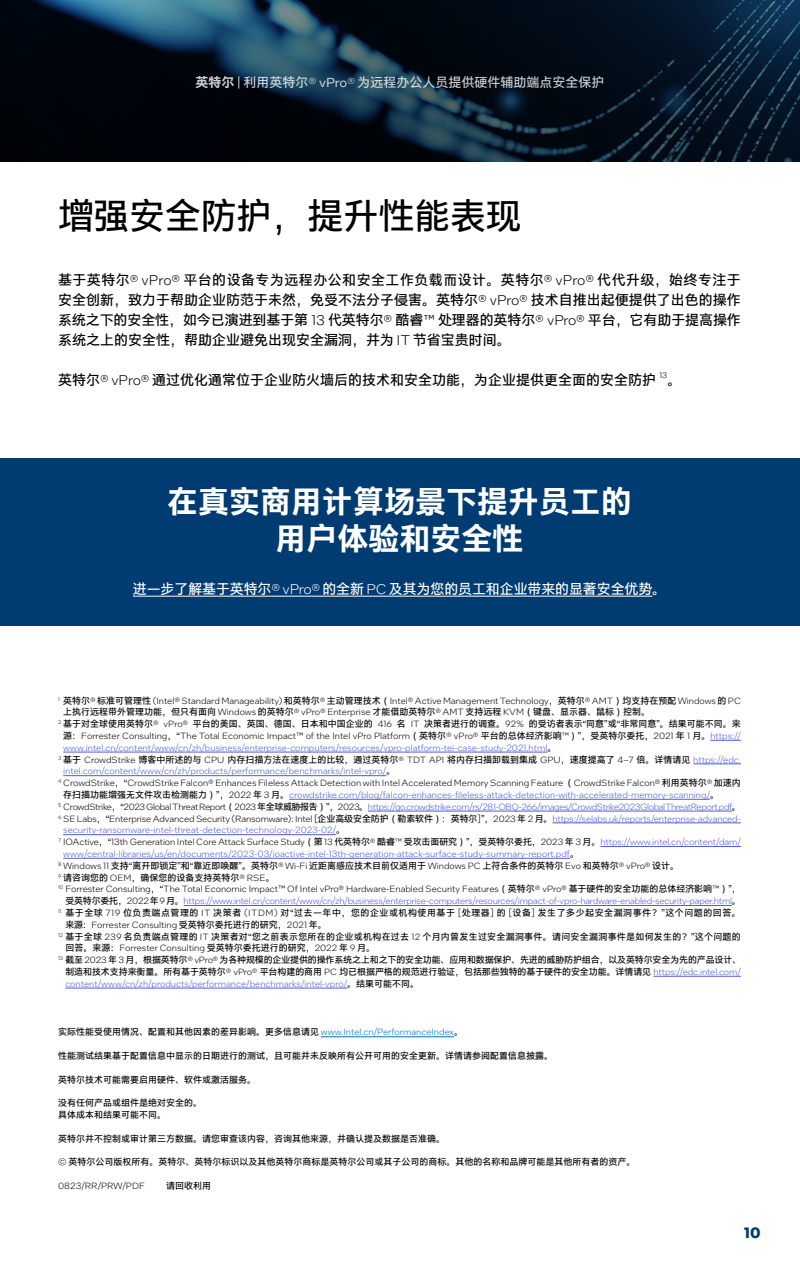
<style>
.page{position:relative;width:800px;height:1280px;background:#fff}
.page>*{position:absolute;margin:0;border:0;box-sizing:border-box;transform-origin:0 0}
.t1{font:36px "Intel Clear Hans";letter-spacing:-.01em;color:#000}
.t2{font:700 31px/37.2px "Intel Clear Hans";color:#fff;text-align:center}
.t3{font:700 15px "Intel One Text";color:#003c71}
.t4{font:14px/20px "Intel Clear Hans";color:#000;text-align:justify}
.t5{font:14px "Intel Clear Hans";letter-spacing:-.01em;color:#fff}
.t6{font:13px "Intel Clear Hans";color:#fff}
.t7{font:300 9px/11.8px "Intel One Text";letter-spacing:-.005em;color:#4f5cd6}
.t8{font:9px/11.8px "Intel Clear Hans";color:#000}
.t9{font:300 9px "Intel One Text";letter-spacing:-.01em;color:#000}
.t10{font:300 9px/11.8px "Intel One Text";letter-spacing:-.025em;color:#4f5cd6;text-align:right}
.t11{font:9px/11.8px "Intel Clear Hans";letter-spacing:-.02em;color:#000;text-align:right}
.t12{font:300 9px "Intel One Text";letter-spacing:-.04em;color:#4f5cd6}
.t13{font:9px "Intel Clear Hans";letter-spacing:.055em;color:#000}
.t14{font:9px "Intel Clear Hans";letter-spacing:.03em;color:#000}
.t15{font:300 8.2px "Intel One Text";color:#000}
.s1{font-weight:700}
.s2{font-family:"Intel One Text"}
.s3{font-family:"Intel One Text";font-weight:300}
.s4{font-family:"Intel Clear Hans";font-weight:400}
.s5{font-family:"Intel Clear Hans";font-weight:400;color:#000}
.s6{color:#000}
.s7{font-family:"Intel One Text";font-weight:300;color:#4f5cd6}
.s8{color:#4f5cd6}
.s9{font-family:"Intel One Text";font-weight:300;color:#0071c5}
</style>
<div class="page">
<hr style="left:710px;top:740px;width:31px;height:1px;background:#4f5cd6">
<hr style="left:63px;top:752px;width:484px;height:1px;background:#4f5cd6">
<hr style="left:693px;top:764px;width:48px;height:1px;background:#4f5cd6">
<hr style="left:63px;top:775px;width:323px;height:1px;background:#4f5cd6">
<hr style="left:289px;top:799px;width:421px;height:1px;background:#4f5cd6">
<hr style="left:368px;top:811px;width:364px;height:1px;background:#4f5cd6">
<hr style="left:552px;top:823px;width:189px;height:1px;background:#4f5cd6">
<hr style="left:63px;top:834px;width:273px;height:1px;background:#4f5cd6">
<hr style="left:600px;top:846px;width:141px;height:1px;background:#4f5cd6">
<hr style="left:63px;top:858px;width:507px;height:1px;background:#4f5cd6">
<hr style="left:184px;top:905px;width:548px;height:1px;background:#4f5cd6">
<hr style="left:653px;top:976px;width:88px;height:1px;background:#4f5cd6">
<hr style="left:65px;top:988px;width:282px;height:1px;background:#4f5cd6">
<div style="left:0;top:458px;width:800px;height:168px;background:#003c71"></div>
<hr style="left:133px;top:596px;width:519px;height:1px;background:#fff">
<hr style="left:321px;top:1037px;width:133px;height:1px;background:#0071c5">
<svg style="left:0;top:0;width:800px;height:162px;background:#091a28"></svg>
<h3 class="t6" style="left:196px;top:75px;width:410px"><span class="s1">英特尔</span> <span class="s2">|</span> 利用英特尔<span class="s2">® vPro®</span> 为远程办公人员提供硬件辅助端点安全保护</h3>
<h1 class="t1" style="left:58px;top:196px;width:465px">增强安全防护，提升性能表现</h1>
<h3 class="t4" style="left:58px;top:270px;width:684px">基于英特尔<span class="s3">® vPro®</span> 平台的设备专为远程办公和安全工作负载而设计。英特尔<span class="s3">® vPro®</span> 代代升级，始终专注于安全创新，致力于帮助企业防范于未然，免受不法分子侵害。英特尔<span class="s3">® vPro®</span> 技术自推出起便提供了出色的操作系统之下的安全性，如今已演进到基于第 <span class="s3">13</span> 代英特尔<span class="s3">®</span> 酷睿<span class="s3">™</span> 处理器的英特尔<span class="s3">® vPro®</span> 平台，它有助于提高操作系统之上的安全性，帮助企业避免出现安全漏洞，并为 <span class="s3">IT</span> 节省宝贵时间。</h3>
<h3 class="t4" style="left:58px;top:370px;width:600px">英特尔<span class="s3">® vPro®</span> 通过优化通常位于企业防火墙后的技术和安全功能，为企业提供更全面的安全防护</h3>
<p class="t15" style="left:660px;top:370px;width:9px">13</p>
<h3 class="t4" style="left:667px;top:370px;width:15px">。</h3>
<h2 class="t2" style="left:167px;top:483px;width:466px">在真实商用计算场景下提升员工的用户体验和安全性</h2>
<h3 class="t5" style="left:133px;top:581px;width:535px">进一步了解基于英特尔<span class="s3">® vPro®</span> 的全新 <span class="s3">PC</span> 及其为您的员工和企业带来的显著安全优势。</h3>
<p class="t9" style="left:58px;top:695px;width:684px"><sup>1</sup> <span class="s4">英特尔</span>® <span class="s4">标准可管理性</span> (Intel® Standard Manageability) <span class="s4">和英特尔</span>® <span class="s4">主动管理技术（</span>Intel® Active Management Technology<span class="s4">，英特尔</span>® AMT<span class="s4">）均支持在预配</span> Windows <span class="s4">的</span> PC</p>
<p class="t8" style="left:58px;top:706px;width:684px;text-indent:5px">上执行远程带外管理功能，但只有面向 <span class="s3">Windows</span> 的英特尔<span class="s3">® vPro® Enterprise</span> 才能借助英特尔<span class="s3">® AMT</span> 支持远程 <span class="s3">KVM</span>（键盘、显示器、鼠标）控制。<br><sup>2</sup> 基于对全球使用英特尔<span class="s3">® vPro®</span> 平台的美国、英国、德国、日本和中国企业的 <span class="s3">416</span> 名 <span class="s3">IT</span> 决策者进行的调查。<span class="s3">92%</span> 的受访者表示“同意”或“非常同意”。结果可能不同。来</p>
<p class="t7" style="left:63px;top:730px;width:679px"><span class="s5">源：</span><span class="s6">Forrester Consulting</span><span class="s5">，“</span><span class="s6">The Total Economic Impact™ of the Intel vPro Platform</span><span class="s5">（英特尔</span><span class="s6">® vPro®</span> <span class="s5">平台的总体经济影响</span><span class="s6">™</span><span class="s5">）”，受英特尔委托，</span><span class="s6">2021</span> <span class="s5">年</span> <span class="s6">1</span> <span class="s5">月。</span>https:// www.intel.cn/content/www/cn/zh/business/enterprise-computers/resources/vpro-platform-tei-case-study-2021.html<span class="s5">。</span></p>
<p class="t8" style="left:58px;top:753px;width:684px"><sup>3</sup> 基于 <span class="s3">CrowdStrike</span> 博客中所述的与 <span class="s3">CPU</span> 内存扫描方法在速度上的比较，通过英特尔<span class="s3">® TDT API</span> 将内存扫描卸载到集成 <span class="s3">GPU</span>，速度提高了 <span class="s3">4–7</span> 倍。详情请见 <span class="s7">https://edc.</span></p>
<p class="t7" style="left:63px;top:765px;width:334px">intel.com/content/www/cn/zh/products/performance/benchmarks/intel-vpro/<span class="s5">。</span></p>
<p class="t9" style="left:58px;top:777px;width:684px"><sup>4</sup> CrowdStrike<span class="s4">，“</span>CrowdStrike Falcon® Enhances Fileless Attack Detection with Intel Accelerated Memory Scanning Feature <span class="s4">（</span>CrowdStrike Falcon® <span class="s4">利用英特尔</span>® <span class="s4">加速内</span></p>
<p class="t7" style="left:63px;top:789px;width:657px"><span class="s5">存扫描功能增强无文件攻击检测能力）”，</span><span class="s6">2022</span> <span class="s5">年</span> <span class="s6">3</span> <span class="s5">月。</span>crowdstrike.com/blog/falcon-enhances-fileless-attack-detection-with-accelerated-memory-scanning/<span class="s5">。</span></p>
<p class="t12" style="left:58px;top:801px;width:684px"><sup>5</sup> <span class="s6">CrowdStrike</span><span class="s5">，“</span><span class="s6">2023 Global Threat Report</span><span class="s5">（</span><span class="s6">2023</span> <span class="s5">年全球威胁报告）”，</span><span class="s6">2023</span><span class="s5">。</span>https://go.crowdstrike.com/rs/281-OBQ-266/images/CrowdStrike2023GlobalThreatReport.pdf<span class="s5">。</span></p>
<p class="t9" style="left:58px;top:813px;width:684px"><sup>6</sup> SE Labs<span class="s4">，“</span>Enterprise Advanced Security (Ransomware): Intel [<span class="s4">企业高级安全防护（勒索软件）：英特尔</span>]<span class="s4">”，</span>2023 <span class="s4">年</span> 2 <span class="s4">月。</span><span class="s8">https://selabs.uk/reports/enterprise-advanced-</span></p>
<p class="t7" style="left:63px;top:824px;width:284px">security-ransomware-intel-threat-detection-technology-2023-02/<span class="s5">。</span></p>
<p class="t9" style="left:58px;top:836px;width:684px"><sup>7</sup> IOActive<span class="s4">，“</span>13th Generation Intel Core Attack Surface Study<span class="s4">（第</span> 13 <span class="s4">代英特尔</span>® <span class="s4">酷睿</span>™ <span class="s4">受攻击面研究）”，受英特尔委托，</span>2023 <span class="s4">年</span> 3 <span class="s4">月。</span><span class="s8">https://www.intel.cn/content/dam/</span></p>
<p class="t7" style="left:63px;top:848px;width:517px">www/central-libraries/us/en/documents/2023-03/ioactive-intel-13th-generation-attack-surface-study-summary-report.pdf<span class="s5">。</span></p>
<p class="t8" style="left:58px;top:860px;width:622px"><sup>8</sup> <span class="s3">Windows 11</span> 支持“离开即锁定”和“靠近即唤醒”。英特尔<span class="s3">® Wi-Fi</span> 近距离感应技术目前仅适用于 <span class="s3">Windows PC</span> 上符合条件的英特尔 <span class="s3">Evo</span> 和英特尔<span class="s3">® vPro®</span> 设计。<br><sup>9</sup> 请咨询您的 <span class="s3">OEM</span>，确保您的设备支持英特尔<span class="s3">® RSE</span>。</p>
<p class="t10" style="left:58px;top:883px;width:684px"><sup>10</sup> <span class="s6">Forrester Consulting</span><span class="s5">，“</span><span class="s6">The Total Economic Impact™ Of Intel vPro® Hardware-Enabled Security Features</span><span class="s5">（英特尔</span><span class="s6">® vPro®</span> <span class="s5">基于硬件的安全功能的总体经济影响</span><span class="s6">™</span><span class="s5">）”，受英特尔委托，</span><span class="s6">2022</span> <span class="s5">年</span> <span class="s6">9</span> <span class="s5">月。</span>https://www.intel.cn/content/www/cn/zh/business/enterprise-computers/resources/impact-of-vpro-hardware-enabled-security-paper.html<span class="s5">。</span></p>
<p class="t13" style="left:58px;top:908px;width:684px"><sup>11</sup> 基于全球 <span class="s3">719</span> 位负责端点管理的 <span class="s3">IT</span> 决策者 <span class="s3">(ITDM)</span> 对“过去一年中，您的企业或机构使用基于 <span class="s3">[</span>处理器<span class="s3">]</span> 的 <span class="s3">[</span>设备<span class="s3">]</span> 发生了多少起安全漏洞事件？”这个问题的回答。</p>
<p class="t9" style="left:65px;top:919px;width:263px"><span class="s4">来源：</span>Forrester Consulting <span class="s4">受英特尔委托进行的研究，</span>2021 <span class="s4">年。</span></p>
<p class="t14" style="left:58px;top:931px;width:684px"><sup>12</sup> 基于全球 <span class="s3">239</span> 名负责端点管理的 <span class="s3">IT</span> 决策者对“您之前表示您所在的企业或机构在过去 <span class="s3">12</span> 个月内曾发生过安全漏洞事件。请问安全漏洞事件是如何发生的？”这个问题的</p>
<p class="t9" style="left:65px;top:942px;width:311px"><span class="s4">回答。来源：</span>Forrester Consulting <span class="s4">受英特尔委托进行的研究，</span>2022 <span class="s4">年</span> 9 <span class="s4">月。</span></p>
<p class="t11" style="left:58px;top:954px;width:684px"><sup>13</sup> 截至 <span class="s3">2023</span> 年 <span class="s3">3</span> 月，根据英特尔<span class="s3">® vPro®</span> 为各种规模的企业提供的操作系统之上和之下的安全功能、应用和数据保护、先进的威胁防护组合，以及英特尔安全为先的产品设计、制造和技术支持来衡量。所有基于英特尔<span class="s3">® vPro®</span> 平台构建的商用 <span class="s3">PC</span> 均已根据严格的规范进行验证，包括那些独特的基于硬件的安全功能。详情请见 <span class="s7">https://edc.intel.com/</span></p>
<p class="t7" style="left:65px;top:977px;width:355px">content/www/cn/zh/products/performance/benchmarks/intel-vpro/<span class="s5">。结果可能不同。</span></p>
<p class="t8" style="left:58px;top:1026px;width:406px">实际性能受使用情况、配置和其他因素的差异影响。更多信息请见 <span class="s9">www.Intel.cn/PerformanceIndex</span>。</p>
<p class="t8" style="left:58px;top:1050px;width:496px">性能测试结果基于配置信息中显示的日期进行的测试，且可能并未反映所有公开可用的安全更新。详情请参阅配置信息披露。</p>
<p class="t8" style="left:58px;top:1074px;width:199px">英特尔技术可能需要启用硬件、软件或激活服务。</p>
<p class="t8" style="left:58px;top:1097px;width:145px">没有任何产品或组件是绝对安全的。具体成本和结果可能不同。</p>
<p class="t8" style="left:58px;top:1133px;width:388px">英特尔并不控制或审计第三方数据。请您审查该内容，咨询其他来源，并确认提及数据是否准确。</p>
<p class="t8" style="left:58px;top:1156px;width:579px"><span class="s3">©</span> 英特尔公司版权所有。英特尔、英特尔标识以及其他英特尔商标是英特尔公司或其子公司的商标。其他的名称和品牌可能是其他所有者的资产。</p>
<p class="t9" style="left:58px;top:1180px;width:88px">0823/RR/PRW/PDF</p>
<p class="t8" style="left:166px;top:1180px;width:46px">请回收利用</p>
<h3 class="t3" style="left:744px;top:1222px;width:18px">10</h3>
</div>
